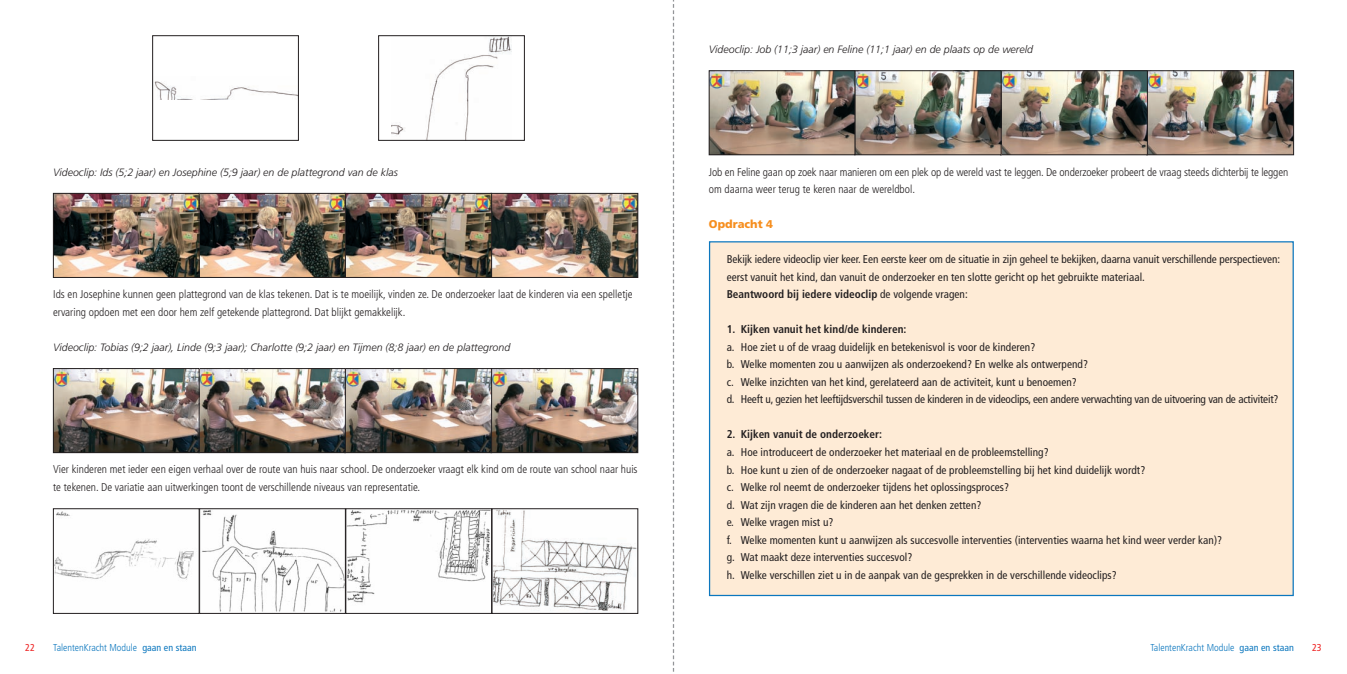
<style>
.page{position:relative;width:1347px;height:674px;background:#fff}
.page>*{position:absolute;margin:0;border:0;box-sizing:border-box;transform-origin:0 0}
.t1{font:condensed 11.25px/17.5px "Frutiger";letter-spacing:.005em;color:#231f20}
.t2{font:300 condensed 11.25px/17.5px "Frutiger";color:#231f20}
.t3{font:700 condensed 11.25px "Frutiger";color:#231f20}
.t4{font:900 11.25px "Frutiger";color:#f68e1e}
.t5{font:italic 300 10.62px "Frutiger";color:#231f20}
.t6{font:300 condensed 10px "Frutiger";color:#0c77be}
.t7{font:condensed 10px "Frutiger";color:#ee2323}
.s1{font-weight:700}
.s2{font-weight:400}
</style>
<div class="page">
<div style="left:710px;top:242px;width:582px;height:352px;background:#feebd6"></div>
<svg style="left:673px;top:0;width:1px;height:672px"></svg>
<img style="left:55px;top:511px;width:139px;height:69px">
<div style="left:53px;top:508px;width:146px;height:105px;border:1px solid #231f20"></div>
<svg style="left:202px;top:510px;width:141px;height:101px"></svg>
<div style="left:199px;top:508px;width:146px;height:105px;border:1px solid #231f20"></div>
<svg style="left:347px;top:510px;width:143px;height:93px"></svg>
<div style="left:345px;top:508px;width:147px;height:105px;border:1px solid #231f20"></div>
<svg style="left:494px;top:510px;width:142px;height:101px"></svg>
<div style="left:492px;top:508px;width:146px;height:105px;border:1px solid #231f20"></div>
<img style="left:154px;top:81px;width:143px;height:19px">
<div style="left:152px;top:35px;width:147px;height:105px;border:1px solid #231f20"></div>
<img style="left:392px;top:37px;width:119px;height:101px">
<div style="left:378px;top:35px;width:146px;height:105px;border:1px solid #231f20"></div>
<img style="left:493px;top:195px;width:143px;height:80px">
<div style="left:491px;top:193px;width:147px;height:84px;border:1px solid #231f20"></div>
<img style="left:346px;top:195px;width:144px;height:80px">
<div style="left:344px;top:193px;width:148px;height:84px;border:1px solid #231f20"></div>
<img style="left:201px;top:195px;width:142px;height:80px">
<div style="left:199px;top:193px;width:146px;height:84px;border:1px solid #231f20"></div>
<img style="left:55px;top:195px;width:142px;height:80px">
<div style="left:53px;top:193px;width:146px;height:84px;border:1px solid #231f20"></div>
<img style="left:493px;top:370px;width:143px;height:80px">
<div style="left:491px;top:368px;width:147px;height:84px;border:1px solid #231f20"></div>
<img style="left:346px;top:370px;width:144px;height:80px">
<div style="left:344px;top:368px;width:148px;height:84px;border:1px solid #231f20"></div>
<img style="left:201px;top:370px;width:142px;height:80px">
<div style="left:199px;top:368px;width:146px;height:84px;border:1px solid #231f20"></div>
<img style="left:55px;top:370px;width:142px;height:80px">
<div style="left:53px;top:368px;width:146px;height:84px;border:1px solid #231f20"></div>
<img style="left:1148px;top:72px;width:143px;height:81px">
<div style="left:1146px;top:70px;width:147px;height:85px;border:1px solid #231f20"></div>
<img style="left:1002px;top:72px;width:143px;height:81px">
<div style="left:1000px;top:70px;width:147px;height:85px;border:1px solid #231f20"></div>
<img style="left:856px;top:72px;width:143px;height:81px">
<div style="left:854px;top:70px;width:147px;height:85px;border:1px solid #231f20"></div>
<img style="left:711px;top:72px;width:142px;height:81px">
<div style="left:709px;top:70px;width:146px;height:85px;border:1px solid #231f20"></div>
<p class="t5" style="left:53px;top:167px;width:346px">Videoclip: Ids (5;2 jaar) en Josephine (5;9 jaar) en de plattegrond van de klas</p>
<p class="t2" style="left:53px;top:286px;width:581px">Ids en Josephine kunnen geen plattegrond van de klas tekenen. Dat is te moeilijk, vinden ze. De onderzoeker laat de kinderen via een spelletje ervaring opdoen met een door hem zelf getekende plattegrond. Dat blijkt gemakkelijk.</p>
<p class="t5" style="left:53px;top:342px;width:458px">Videoclip: Tobias (9;2 jaar), Linde (9;3 jaar); Charlotte (9;2 jaar) en Tijmen (8;8 jaar) en de plattegrond</p>
<p class="t2" style="left:53px;top:461px;width:586px">Vier kinderen met ieder een eigen verhaal over de route van huis naar school. De onderzoeker vraagt elk kind om de route van school naar huis te tekenen. De variatie aan uitwerkingen toont de verschillende niveaus van representatie.</p>
<p class="t5" style="left:709px;top:45px;width:325px">Videoclip: Job (11;3 jaar) en Feline (11;1 jaar) en de plaats op de wereld</p>
<p class="t2" style="left:709px;top:164px;width:581px">Job en Feline gaan op zoek naar manieren om een plek op de wereld vast te leggen. De onderzoeker probeert de vraag steeds dichterbij te leggen om daarna weer terug te keren naar de wereldbol.</p>
<p class="t4" style="left:709px;top:219px;width:66px">Opdracht 4</p>
<p class="t1" style="left:726px;top:251px;width:555px">Bekijk iedere videoclip vier keer. Een eerste keer om de situatie in zijn geheel te bekijken, daarna vanuit verschillende perspectieven: eerst vanuit het kind, dan vanuit de onderzoeker en ten slotte gericht op het gebruikte materiaal.<br><span class="s1">Beantwoord bij iedere video clip</span> de volgende vragen:</p>
<p class="t3" style="left:726px;top:325px;width:181px">1. Kijken vanuit het kind/de kinderen:</p>
<p class="t1" style="left:726px;top:339px;width:553px">a. Hoe ziet u of de vraag duidelijk en betekenisvol is voor de kinderen?<br>b. Welke momenten zou u aanwijzen als onderzoekend? En welke als ontwerpend?<br>c. Welke inzichten van het kind, gerelateerd aan de activiteit, kunt u benoemen?<br>d. Heeft u, gezien het leeftijdsverschil tussen de kinderen in de videoclips, een andere verwachting van de uitvoering van de activiteit?</p>
<p class="t3" style="left:726px;top:430px;width:157px">2. Kijken vanuit de onderzoeker:</p>
<p class="t1" style="left:726px;top:444px;width:497px">a. Hoe introduceert de onderzoeker het materiaal en de probleemstelling?<br>b. Hoe kunt u zien of de onderzoeker nagaat of de probleemstelling bij het kind duidelijk wordt?<br>c. Welke rol neemt de onderzoeker tijdens het oplossingsproces?<br>d. Wat zijn vragen die de kinderen aan het denken zetten?<br>e. Welke vragen mist u?<br>f. Welke momenten kunt u aanwijzen als succesvolle interventies (interventies waarna het kind weer verder kan)? g. Wat maakt deze interventies succesvol?<br>h. Welke verschillen ziet u in de aanpak van de gesprekken in de verschillende videoclips?</p>
<p class="t7" style="left:25px;top:643px;width:11px">22</p>
<p class="t6" style="left:53px;top:643px;width:145px">TalentenKracht Module <span class="s2">gaan en staan</span></p>
<p class="t6" style="left:1150px;top:643px;width:145px">TalentenKracht Module <span class="s2">gaan en staan</span></p>
<p class="t7" style="left:1312px;top:643px;width:11px">23</p>
</div>
